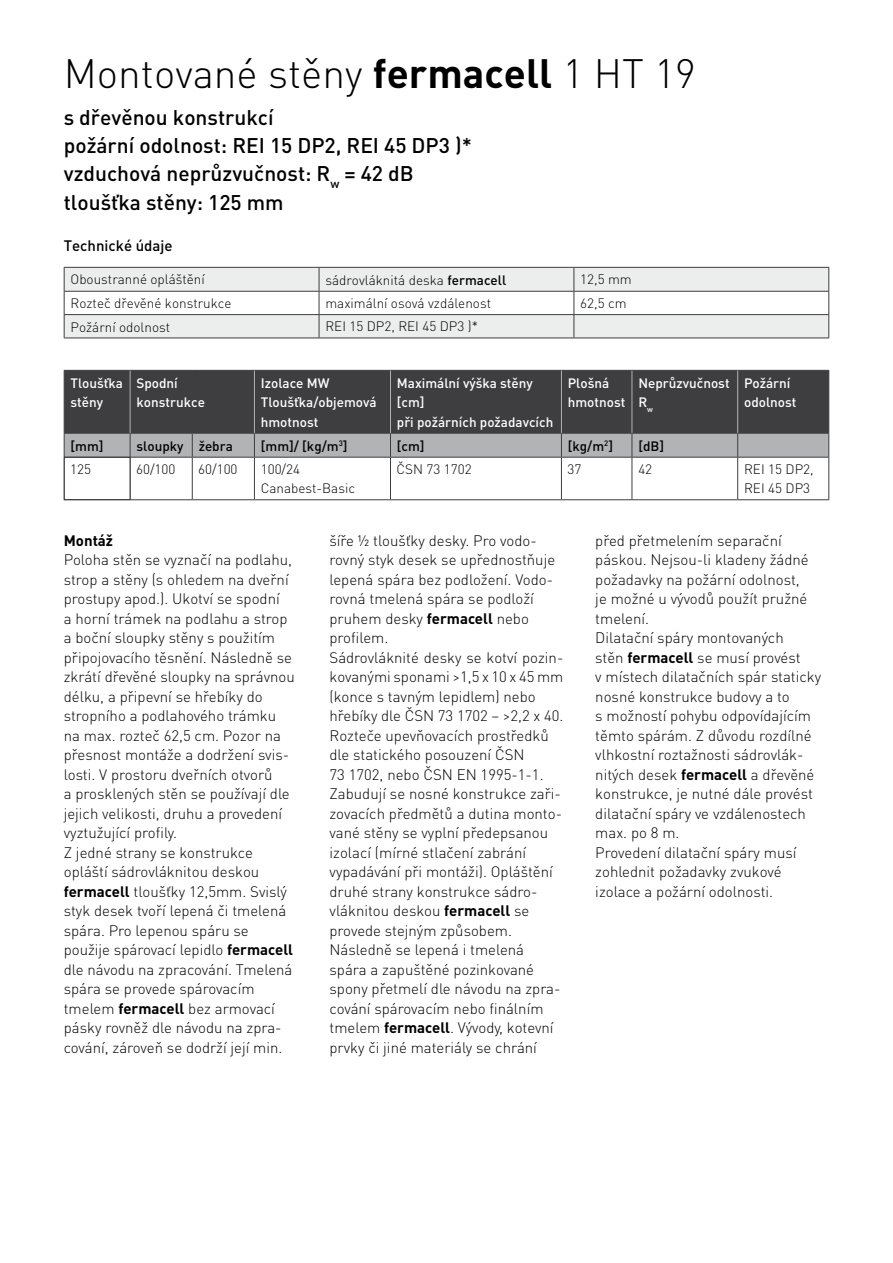
<style>
.page{position:relative;width:893px;height:1263px;background:#fff}
.page>*{position:absolute;margin:0;border:0;box-sizing:border-box;transform-origin:0 0}
.t1{font:300 40.5px "DINCE";color:#000}
.t2{font:500 21px/28.2px "DINCE";color:#000}
.t3{font:300 15px/19.5px "DIN Pro";color:#000}
.t4{font:500 15px "DINCE";color:#000}
.t5{font:700 15px "DIN Pro";color:#000}
.t6{font:500 13.5px/19.5px "DINCE";color:#fff}
.t7{font:300 13.5px "DINCE";color:#000}
.t8{font:300 13.5px/19.5px "DIN Pro";color:#000}
.t9{font:500 13.5px "DINCE";color:#000}
.s1{font-weight:700}
.s2{font-weight:500}
</style>
<div class="page">
<svg style="left:65px;top:268px;width:763px;height:70px;fill:#eceded"></svg>
<hr style="left:64px;top:267px;width:255px;height:1px;background:#3e3d40">
<hr style="left:319px;top:267px;width:255px;height:1px;background:#3e3d40">
<hr style="left:574px;top:267px;width:255px;height:1px;background:#3e3d40">
<hr style="left:64px;top:291px;width:255px;height:1px;background:#3e3d40">
<hr style="left:319px;top:291px;width:255px;height:1px;background:#3e3d40">
<hr style="left:574px;top:291px;width:255px;height:1px;background:#3e3d40">
<hr style="left:64px;top:314px;width:255px;height:1px;background:#3e3d40">
<svg style="left:64px;top:268px;width:1px;height:70px"></svg>
<hr style="left:319px;top:314px;width:255px;height:1px;background:#3e3d40">
<svg style="left:319px;top:268px;width:1px;height:70px"></svg>
<hr style="left:574px;top:314px;width:255px;height:1px;background:#3e3d40">
<svg style="left:574px;top:268px;width:1px;height:70px"></svg>
<svg style="left:828px;top:268px;width:1px;height:70px"></svg>
<hr style="left:64px;top:338px;width:255px;height:1px;background:#3e3d40">
<hr style="left:319px;top:338px;width:255px;height:1px;background:#3e3d40">
<hr style="left:574px;top:338px;width:255px;height:1px;background:#3e3d40">
<div style="left:65px;top:371px;width:763px;height:62px;background:#3e3d40"></div>
<div style="left:64px;top:434px;width:765px;height:23px;background:#b1b3b4"></div>
<hr style="left:130px;top:457px;width:62px;height:1px;background:#3e3d40">
<hr style="left:192px;top:457px;width:62px;height:1px;background:#3e3d40">
<hr style="left:390px;top:457px;width:171px;height:1px;background:#3e3d40">
<hr style="left:561px;top:457px;width:71px;height:1px;background:#3e3d40">
<hr style="left:561px;top:458px;width:1px;height:41px;background:#3e3d40">
<hr style="left:632px;top:457px;width:106px;height:1px;background:#3e3d40">
<hr style="left:632px;top:458px;width:1px;height:41px;background:#3e3d40">
<hr style="left:738px;top:457px;width:91px;height:1px;background:#3e3d40">
<hr style="left:737px;top:458px;width:1px;height:41px;background:#3e3d40">
<hr style="left:828px;top:458px;width:1px;height:41px;background:#3e3d40">
<hr style="left:130px;top:499px;width:62px;height:1px;background:#3e3d40">
<hr style="left:192px;top:499px;width:62px;height:1px;background:#3e3d40">
<hr style="left:390px;top:499px;width:171px;height:1px;background:#3e3d40">
<hr style="left:561px;top:499px;width:71px;height:1px;background:#3e3d40">
<hr style="left:632px;top:499px;width:106px;height:1px;background:#3e3d40">
<hr style="left:738px;top:499px;width:91px;height:1px;background:#3e3d40">
<hr style="left:64px;top:370px;width:66px;height:1px;background:#3e3d40">
<hr style="left:64px;top:371px;width:1px;height:62px;background:#3e3d40">
<hr style="left:130px;top:370px;width:62px;height:1px;background:#3e3d40">
<hr style="left:192px;top:370px;width:62px;height:1px;background:#3e3d40">
<hr style="left:254px;top:370px;width:136px;height:1px;background:#3e3d40">
<hr style="left:390px;top:370px;width:171px;height:1px;background:#3e3d40">
<hr style="left:561px;top:370px;width:71px;height:1px;background:#3e3d40">
<hr style="left:632px;top:370px;width:106px;height:1px;background:#3e3d40">
<hr style="left:738px;top:370px;width:91px;height:1px;background:#3e3d40">
<hr style="left:828px;top:371px;width:1px;height:62px;background:#3e3d40">
<hr style="left:64px;top:433px;width:66px;height:1px;background:#3e3d40">
<hr style="left:130px;top:433px;width:62px;height:1px;background:#3e3d40">
<hr style="left:192px;top:433px;width:62px;height:1px;background:#3e3d40">
<hr style="left:254px;top:433px;width:136px;height:1px;background:#3e3d40">
<hr style="left:390px;top:433px;width:171px;height:1px;background:#3e3d40">
<hr style="left:561px;top:433px;width:71px;height:1px;background:#3e3d40">
<hr style="left:632px;top:433px;width:106px;height:1px;background:#3e3d40">
<hr style="left:738px;top:433px;width:91px;height:1px;background:#3e3d40">
<hr style="left:130px;top:371px;width:1px;height:62px;background:#b1b3b4">
<hr style="left:254px;top:371px;width:1px;height:62px;background:#b1b3b4">
<hr style="left:390px;top:371px;width:1px;height:62px;background:#b1b3b4">
<hr style="left:561px;top:371px;width:1px;height:62px;background:#b1b3b4">
<hr style="left:632px;top:371px;width:1px;height:62px;background:#b1b3b4">
<hr style="left:737px;top:371px;width:1px;height:62px;background:#b1b3b4">
<hr style="left:64px;top:457px;width:66px;height:1px;background:#000">
<hr style="left:64px;top:458px;width:1px;height:41px;background:#000">
<hr style="left:130px;top:458px;width:1px;height:41px;background:#000">
<hr style="left:64px;top:499px;width:66px;height:1px;background:#000">
<hr style="left:192px;top:458px;width:1px;height:41px;background:#3e3d40">
<hr style="left:254px;top:457px;width:136px;height:1px;background:#3e3d40">
<hr style="left:254px;top:458px;width:1px;height:41px;background:#3e3d40">
<hr style="left:390px;top:458px;width:1px;height:41px;background:#3e3d40">
<hr style="left:254px;top:499px;width:136px;height:1px;background:#3e3d40">
<h1 class="t1" style="left:64px;top:48px;width:634px">Montované stěny <span class="s1">fermacell</span> 1 HT 19</h1>
<h2 class="t2" style="left:64px;top:102px;width:410px">s dřevěnou konstrukcí<br>požární odolnost: REI 15 DP2, REI 45 DP3 )* vzduchová neprůzvučnost: R<sub>w</sub> = 42 dB tloušťka stěny: 125 mm</h2>
<p class="t4" style="left:64px;top:235px;width:110px">Technické údaje</p>
<p class="t7" style="left:71px;top:271px;width:136px">Oboustranné opláštění</p>
<p class="t7" style="left:325px;top:272px;width:182px">sádrovláknitá deska <span class="s2">fermacell</span></p>
<p class="t7" style="left:580px;top:271px;width:53px">12,5 mm</p>
<p class="t7" style="left:71px;top:295px;width:163px">Rozteč dřevěné konstrukce</p>
<p class="t7" style="left:325px;top:295px;width:167px">maximální osová vzdálenost</p>
<p class="t7" style="left:580px;top:295px;width:48px">62,5 cm</p>
<p class="t7" style="left:71px;top:318px;width:101px">Požární odolnost</p>
<p class="t8" style="left:325px;top:316px;width:154px">REI 15 DP2, REI 45 DP3 )*</p>
<p class="t6" style="left:71px;top:373px;width:54px">Tloušťka stěny</p>
<p class="t6" style="left:136px;top:373px;width:70px">Spodní konstrukce</p>
<p class="t6" style="left:261px;top:373px;width:117px">Izolace MW<br>Tloušťka/objemová hmotnost</p>
<p class="t6" style="left:397px;top:373px;width:158px">Maximální výška stěny [cm]<br>při požárních požadavcích</p>
<p class="t6" style="left:568px;top:373px;width:59px">Plošná hmotnost</p>
<p class="t6" style="left:638px;top:373px;width:93px">Neprůzvučnost<br>R<sub>w</sub></p>
<p class="t6" style="left:744px;top:373px;width:54px">Požární odolnost</p>
<p class="t9" style="left:71px;top:437px;width:35px">[mm]</p>
<p class="t9" style="left:136px;top:437px;width:98px">sloupky žebra</p>
<p class="t9" style="left:261px;top:437px;width:88px">[mm]/ [kg/m<sup>3</sup>]</p>
<p class="t9" style="left:397px;top:437px;width:29px">[cm]</p>
<p class="t9" style="left:568px;top:437px;width:47px">[kg/m<sup>2</sup>]</p>
<p class="t9" style="left:638px;top:437px;width:27px">[dB]</p>
<p class="t8" style="left:70px;top:458px;width:22px">125</p>
<p class="t8" style="left:136px;top:458px;width:41px">60/100</p>
<p class="t8" style="left:198px;top:458px;width:41px">60/100</p>
<p class="t8" style="left:261px;top:459px;width:96px">100/24<br>Canabest-Basic</p>
<p class="t8" style="left:396px;top:458px;width:77px">ČSN 73 1702</p>
<p class="t8" style="left:567px;top:458px;width:15px">37</p>
<p class="t8" style="left:638px;top:459px;width:15px">42</p>
<p class="t8" style="left:744px;top:459px;width:71px">REI 15 DP2,<br>REI 45 DP3</p>
<p class="t5" style="left:64px;top:530px;width:51px">Montáž</p>
<p class="t3" style="left:64px;top:550px;width:233px">Poloha stěn se vyznačí na podlahu, strop a stěny (s ohledem na dveřní prostupy apod.). Ukotví se spodní<br>a horní trámek na podlahu a strop a boční sloupky stěny s použitím připojovacího těsnění. Následně se zkrátí dřevěné sloupky na správnou délku, a připevní se hřebíky do stropního a podlahového trámku na max. rozteč 62,5 cm. Pozor na přesnost montáže a dodržení svis&shy;losti. V prostoru dveřních otvorů<br>a prosklených stěn se používají dle jejich velikosti, druhu a provedení vyztužující profily.<br>Z jedné strany se konstrukce opláští sádrovláknitou deskou <span class="s1">fermacell</span> tloušťky 12,5mm. Svislý styk desek tvoří lepená či tmelená spára. Pro lepenou spáru se použije spárovací lepidlo <span class="s1">fermacell </span>dle návodu na zpracování. Tmelená spára se provede spárovacím tmelem <span class="s1">fermacell</span> bez armovací pásky rovněž dle návodu na zpra&shy;cování, zároveň se dodrží její min.</p>
<p class="t3" style="left:330px;top:530px;width:235px">šíře ½ tloušťky desky. Pro vodo&shy;rovný styk desek se upřednostňuje lepená spára bez podložení. Vodo&shy;rovná tmelená spára se podloží pruhem desky <span class="s1">fermacell</span> nebo profilem.<br>Sádrovláknité desky se kotví pozin&shy;kovanými sponami &gt;1,5 x 10 x 45 mm (konce s tavným lepidlem) nebo hřebíky dle ČSN 73 1702 – &gt;2,2 x 40.<br>Rozteče upevňovacích prostředků dle statického posouzení ČSN<br>73 1702, nebo ČSN EN 1995-1-1.<br>Zabudují se nosné konstrukce zaři&shy;zovacích předmětů a dutina monto&shy;vané stěny se vyplní předepsanou izolací (mírné stlačení zabrání vypadávání při montáži). Opláštění druhé strany konstrukce sádro&shy;vláknitou deskou <span class="s1">fermacell</span> se provede stejným způsobem.<br>Následně se lepená i tmelená spára a zapuštěné pozinkované spony přetmelí dle návodu na zpra&shy;cování spárovacím nebo finálním tmelem <span class="s1">fermacell</span>. Vývody, kotevní prvky či jiné materiály se chrání</p>
<p class="t3" style="left:595px;top:530px;width:227px">před přetmelením separační páskou. Nejsou-li kladeny žádné požadavky na požární odolnost,<br>je možné u vývodů použít pružné tmelení.<br>Dilatační spáry montovaných<br>stěn <span class="s1">fermacell</span> se musí provést<br>v místech dilatačních spár staticky nosné konstrukce budovy a to<br>s možností pohybu odpovídajícím těmto spárám. Z důvodu rozdílné vlhkostní roztažnosti sádrovlák&shy;nitých desek <span class="s1">fermacell</span> a dřevěné konstrukce, je nutné dále provést dilatační spáry ve vzdálenostech max. po 8 m.<br>Provedení dilatační spáry musí zohlednit požadavky zvukové izolace a požární odolnosti.</p>
</div>
